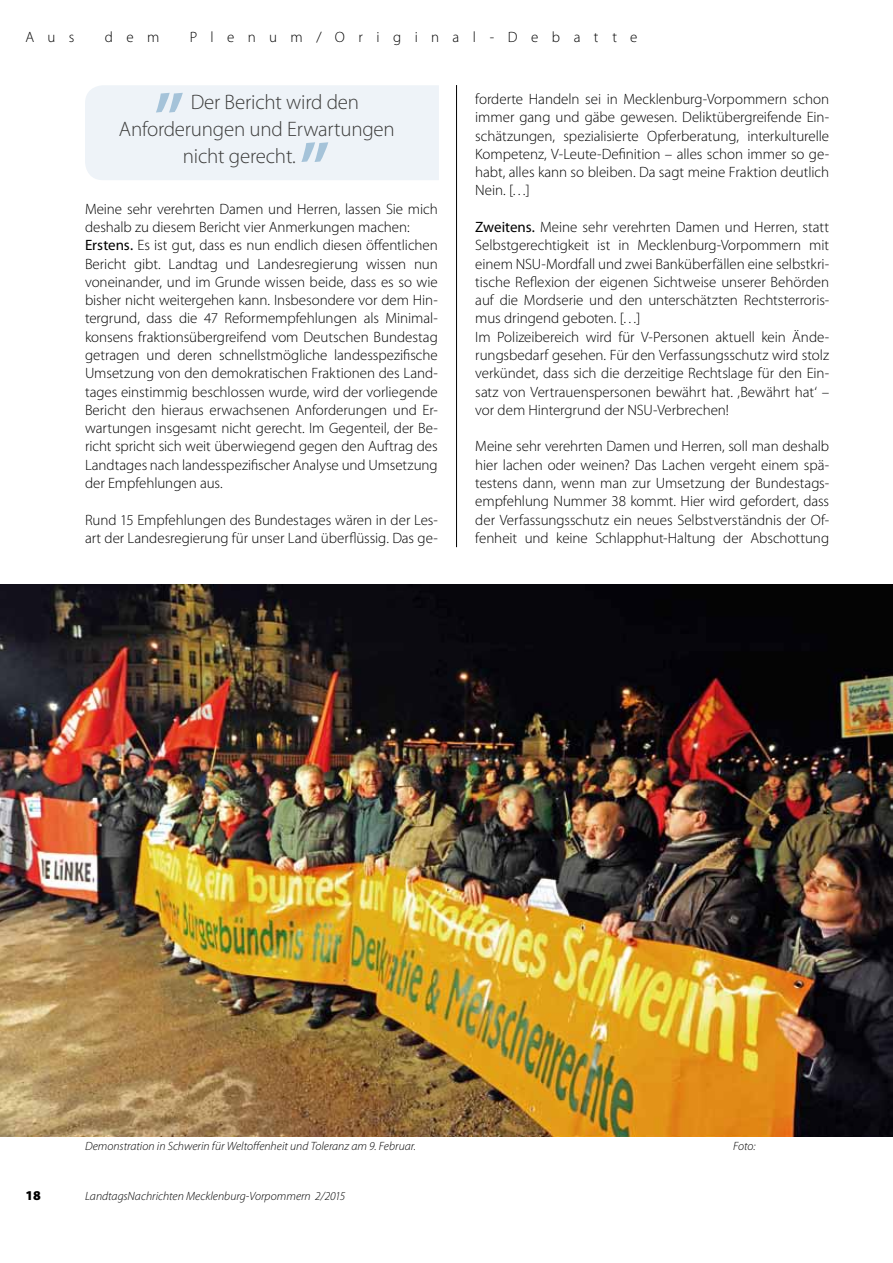
<style>
.page{position:relative;width:893px;height:1263px;background:#fff}
.page>*{position:absolute;margin:0;border:0;box-sizing:border-box;transform-origin:0 0}
.t1{font:600 75px "Myriad Pro";color:#a5c3d9}
.t2{font:300 21px "Myriad Pro";letter-spacing:-.01em;color:#3c3c3b}
.t3{font:300 15px/18.3px "Myriad Pro";letter-spacing:-.005em;color:#000}
.t4{font:300 15px "Myriad Pro";letter-spacing:.895em;color:#000}
.t5{font:900 13.5px "Myriad Pro";color:#000}
.t6{font:italic 300 12px "Myriad Pro";color:#000}
.s1{font-weight:400}
</style>
<div class="page">
<hr style="left:456px;top:85px;width:1px;height:462px;background:#000">
<div style="left:85px;top:85px;width:354px;height:95px;background:#eef3f8"></div>
<img style="left:0;top:584px;width:893px;height:553px">
<p class="t3" style="left:26px;top:28px;width:50px">Aus</p>
<p class="t3" style="left:105px;top:28px;width:56px">dem</p>
<p class="t4" style="left:190px;top:28px;width:449px">Plenum/Original-Debatte</p>
<h1 class="t1" style="left:155px;top:31px;width:32px">„</h1>
<h2 class="t2" style="left:191px;top:89px;width:170px">Der Bericht wird den</h2>
<h2 class="t2" style="left:119px;top:116px;width:277px">Anforderungen und Erwartungen</h2>
<h2 class="t2" style="left:183px;top:143px;width:115px">nicht gerecht.</h2>
<h1 class="t1" style="left:300px;top:81px;width:32px">„</h1>
<p class="t3" style="left:85px;top:199px;width:354px">Meine sehr verehrten Damen und Herren, lassen Sie mich deshalb zu diesem Bericht vier Anmerkungen machen:<br><span class="s1">Erstens.</span> Es ist gut, dass es nun endlich diesen öffentlichen Bericht gibt. Landtag und Landesregierung wissen nun voneinander, und im Grunde wissen beide, dass es so wie bisher nicht weitergehen kann. Insbesondere vor dem Hin&shy;tergrund, dass die 47 Reformempfehlungen als Minimal&shy;konsens fraktionsübergreifend vom Deutschen Bundestag getragen und deren schnellstmögliche landesspezifische Umsetzung von den demokratischen Fraktionen des Land&shy;tages einstimmig beschlossen wurde, wird der vorliegende Bericht den hieraus erwachsenen Anforderungen und Er&shy;wartungen insgesamt nicht gerecht. Im Gegenteil, der Be&shy;richt spricht sich weit überwiegend gegen den Auftrag des Landtages nach landesspezifischer Analyse und Umsetzung der Empfehlungen aus.</p>
<p class="t3" style="left:85px;top:510px;width:354px">Rund 15 Empfehlungen des Bundestages wären in der Les&shy;art der Landesregierung für unser Land überflüssig. Das ge-</p>
<p class="t3" style="left:475px;top:90px;width:355px;text-align:justify">forderte Handeln sei in Mecklenburg-Vorpommern schon immer gang und gäbe gewesen. Deliktübergreifende Ein&shy;schätzungen, spezialisierte Opferberatung, interkulturelle Kompetenz, V-Leute-Definition – alles schon immer so ge&shy;habt, alles kann so bleiben. Da sagt meine Fraktion deutlich Nein. […]</p>
<p class="t3" style="left:475px;top:218px;width:355px"><span class="s1">Zweitens.</span> Meine sehr verehrten Damen und Herren, statt Selbstgerechtigkeit ist in Mecklenburg-Vorpommern mit einem NSU-Mordfall und zwei Banküberfällen eine selbstkri&shy;tische Reflexion der eigenen Sichtweise unserer Behörden auf die Mordserie und den unterschätzten Rechtsterroris&shy;mus dringend geboten. […]<br>Im Polizeibereich wird für V-Personen aktuell kein Ände&shy;rungsbedarf gesehen. Für den Verfassungsschutz wird stolz verkündet, dass sich die derzeitige Rechtslage für den Ein&shy;satz von Vertrauenspersonen bewährt hat. ‚Bewährt hat‘ – vor dem Hintergrund der NSU-Verbrechen!</p>
<p class="t3" style="left:475px;top:437px;width:355px;text-align:justify">Meine sehr verehrten Damen und Herren, soll man deshalb hier lachen oder weinen? Das Lachen vergeht einem spä&shy;testens dann, wenn man zur Umsetzung der Bundestags&shy;empfehlung Nummer 38 kommt. Hier wird gefordert, dass der Verfassungsschutz ein neues Selbstverständnis der Of&shy;fenheit und keine Schlapphut-Haltung der Abschottung</p>
<p class="t6" style="left:85px;top:1139px;width:333px">Demonstration in Schwerin für Weltoffenheit und Toleranz am 9. Februar.</p>
<p class="t6" style="left:733px;top:1139px;width:24px">Foto:</p>
<p class="t5" style="left:26px;top:1186px;width:17px">18</p>
<p class="t6" style="left:85px;top:1188px;width:262px">LandtagsNachrichten Mecklenburg-Vorpommern 2/2015</p>
</div>
